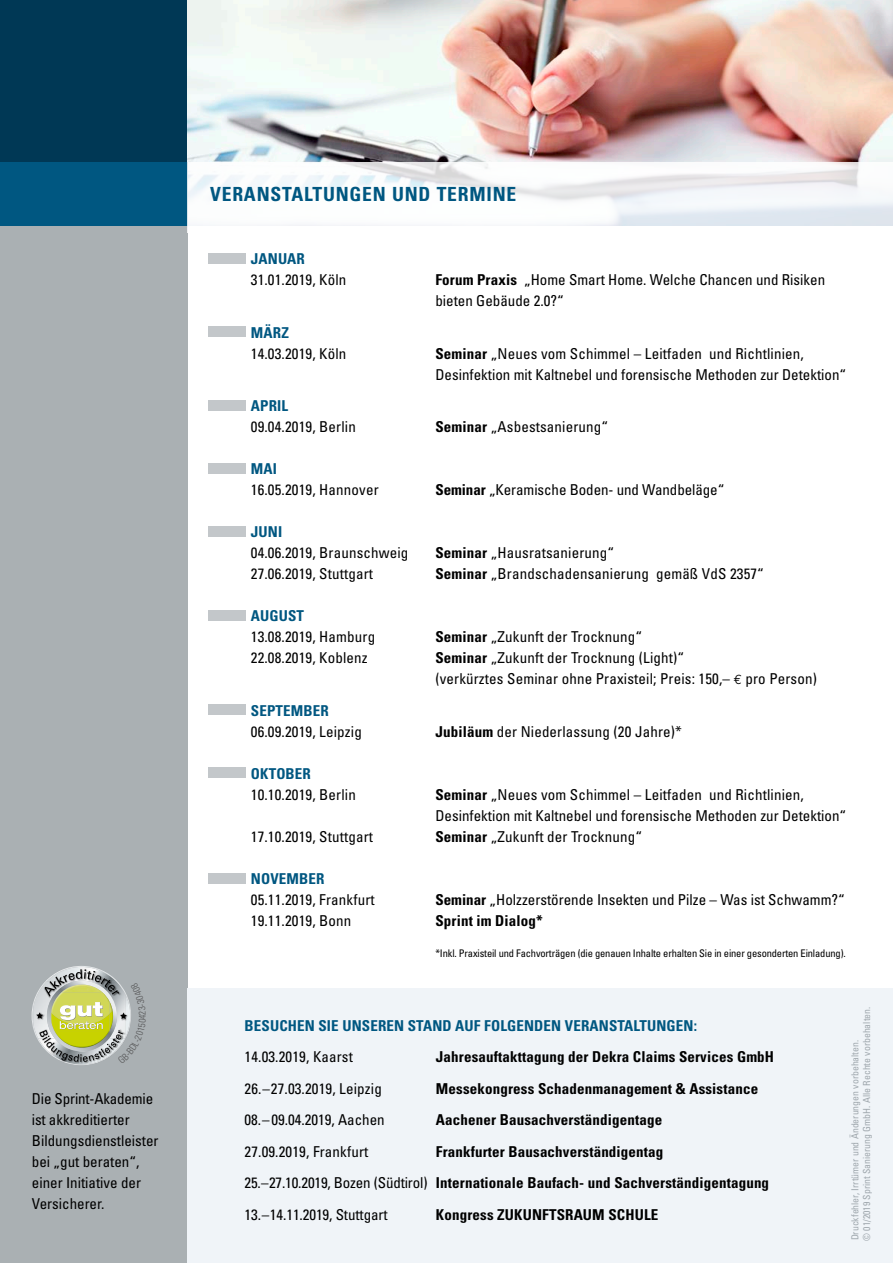
<style>
.page{position:relative;width:893px;height:1263px;background:#fff}
.page>*{position:absolute;margin:0;border:0;box-sizing:border-box;transform-origin:0 0}
.Haeds{font:700 condensed 19.5px "Univers";letter-spacing:.04em;color:#005781}
.t1{font:condensed 15px/21px "Univers";letter-spacing:.01em;color:#000}
.t2{font:700 condensed 15px "Univers";letter-spacing:.01em;color:#000}
.t3{font:700 condensed 15px "Univers";letter-spacing:.01em;color:#005781}
.t4{font:condensed 10.5px "Univers";letter-spacing:-.015em;color:#000}
.t5{font:condensed 9.75px/11.7px "Univers";color:#aab0b3}
.s1{font-weight:700}
.s2{font-family:"Euro Mono";font-stretch:normal;font-size:13.5px}
.s3{font-weight:400}
</style>
<div class="page">
<img style="left:187px;top:0;width:706px;height:162px">
<div style="left:0;top:0;width:187px;height:162px;background:#003855"></div>
<div style="left:0;top:204px;width:187px;height:1059px;background:#aab0b3"></div>
<div style="left:0;top:162px;width:187px;height:63px;background:#005781"></div>
<svg style="left:187px;top:162px;width:706px;height:71px"></svg>
<div style="left:208px;top:253px;width:38px;height:11px;background:#c3c7ca"></div>
<div style="left:208px;top:326px;width:38px;height:11px;background:#c3c7ca"></div>
<div style="left:208px;top:400px;width:38px;height:11px;background:#c3c7ca"></div>
<div style="left:208px;top:463px;width:38px;height:11px;background:#c3c7ca"></div>
<div style="left:208px;top:526px;width:38px;height:11px;background:#c3c7ca"></div>
<div style="left:208px;top:610px;width:38px;height:11px;background:#c3c7ca"></div>
<div style="left:208px;top:704px;width:38px;height:11px;background:#c3c7ca"></div>
<div style="left:208px;top:767px;width:38px;height:11px;background:#c3c7ca"></div>
<div style="left:208px;top:873px;width:38px;height:11px;background:#c3c7ca"></div>
<div style="left:187px;top:988px;width:706px;height:275px;background:#f0f4f8"></div>
<img style="left:32px;top:966px;width:63px;height:65px">
<img style="left:72px;top:1064px;width:18px;height:1px">
<img style="left:44px;top:968px;width:54px;height:1px">
<svg style="left:35px;top:969px;width:96px;height:95px"></svg>
<p class="t1" style="left:32px;top:1088px;width:128px">Die Sprint-Akademie ist akkreditierter<br>Bildungsdienstleister bei „gut beraten“, einer Initiative der<br>Versicherer.</p>
<p class="Haeds" style="left:210px;top:182px;width:307px">VERANSTALTUNGEN UND TERMINE</p>
<p class="t3" style="left:251px;top:249px;width:56px">JANUAR</p>
<p class="t1" style="left:251px;top:269px;width:97px">31.01.2019, Köln</p>
<p class="t1" style="left:435px;top:269px;width:391px"><span class="s1">Forum Praxis</span> „Home Smart Home. Welche Chancen und Risiken bieten Gebäude 2.0?“</p>
<p class="t3" style="left:251px;top:323px;width:39px">MÄRZ</p>
<p class="t1" style="left:251px;top:342px;width:97px">14.03.2019, Köln</p>
<p class="t1" style="left:435px;top:342px;width:370px"><span class="s1">Seminar</span> „Neues vom Schimmel – Leitfaden und Richtlinien,</p>
<p class="t1" style="left:435px;top:363px;width:412px">Desinfektion mit Kaltnebel und forensische Methoden zur Detektion“</p>
<p class="t3" style="left:251px;top:396px;width:39px">APRIL</p>
<p class="t1" style="left:251px;top:416px;width:106px">09.04.2019, Berlin</p>
<p class="t1" style="left:435px;top:416px;width:174px"><span class="s1">Seminar</span> „Asbestsanierung“</p>
<p class="t3" style="left:251px;top:459px;width:28px">MAI</p>
<p class="t1" style="left:251px;top:479px;width:129px">16.05.2019, Hannover</p>
<p class="t1" style="left:435px;top:479px;width:290px"><span class="s1">Seminar</span> „Keramische Boden- und Wandbeläge“</p>
<p class="t3" style="left:251px;top:522px;width:33px">JUNI</p>
<p class="t1" style="left:251px;top:542px;width:159px">04.06.2019, Braunschweig</p>
<p class="t1" style="left:435px;top:542px;width:180px"><span class="s1">Seminar</span> „Hausratsanierung“</p>
<p class="t1" style="left:251px;top:563px;width:124px">27.06.2019, Stuttgart</p>
<p class="t1" style="left:435px;top:563px;width:330px"><span class="s1">Seminar</span> „Brandschadensanierung gemäß VdS 2357“</p>
<p class="t3" style="left:251px;top:606px;width:55px">AUGUST</p>
<p class="t1" style="left:251px;top:626px;width:126px">13.08.2019, Hamburg</p>
<p class="t1" style="left:435px;top:626px;width:208px"><span class="s1">Seminar</span> „Zukunft der Trocknung“</p>
<p class="t1" style="left:251px;top:647px;width:118px">22.08.2019, Koblenz</p>
<p class="t1" style="left:435px;top:647px;width:250px"><span class="s1">Seminar</span> „Zukunft der Trocknung (Light)“</p>
<p class="t1" style="left:435px;top:668px;width:383px">(verkürztes Seminar ohne Praxisteil; Preis: 150,– <span class="s2">E</span> pro Person)</p>
<p class="t3" style="left:251px;top:701px;width:79px">SEPTEMBER</p>
<p class="t1" style="left:251px;top:720px;width:112px">06.09.2019, Leipzig</p>
<p class="t1" style="left:435px;top:720px;width:248px"><span class="s1">Jubiläum</span> der Niederlassung (20 Jahre)*</p>
<p class="t3" style="left:251px;top:764px;width:62px">OKTOBER</p>
<p class="t1" style="left:251px;top:783px;width:106px">10.10.2019, Berlin</p>
<p class="t1" style="left:435px;top:783px;width:370px"><span class="s1">Seminar</span> „Neues vom Schimmel – Leitfaden und Richtlinien,</p>
<p class="t1" style="left:435px;top:804px;width:412px">Desinfektion mit Kaltnebel und forensische Methoden zur Detektion“</p>
<p class="t1" style="left:251px;top:825px;width:124px">17.10.2019, Stuttgart</p>
<p class="t1" style="left:435px;top:825px;width:208px"><span class="s1">Seminar</span> „Zukunft der Trocknung“</p>
<p class="t3" style="left:251px;top:869px;width:75px">NOVEMBER</p>
<p class="t1" style="left:251px;top:888px;width:125px">05.11.2019, Frankfurt</p>
<p class="t1" style="left:435px;top:888px;width:411px"><span class="s1">Seminar</span> „Holzzerstörende Insekten und Pilze – Was ist Schwamm?“</p>
<p class="t1" style="left:251px;top:909px;width:102px">19.11.2019, Bonn</p>
<p class="t2" style="left:435px;top:911px;width:109px">Sprint im Dialog*</p>
<p class="t4" style="left:435px;top:947px;width:412px">*Inkl. Praxisteil und Fachvorträgen (die genauen Inhalte erhalten Sie in einer gesonderten Einladung).</p>
<p class="t3" style="left:245px;top:1016px;width:454px">BESUCHEN SIE UNSEREN STAND AUF FOLGENDEN VERANSTALTUNGEN:</p>
<p class="t1" style="left:245px;top:1046px;width:110px">14.03.2019, Kaarst</p>
<p class="t2" style="left:436px;top:1047px;width:340px">Jahresauftakttagung der Dekra Claims Services GmbH</p>
<p class="t1" style="left:245px;top:1077px;width:139px">26.–27.03.2019, Leipzig</p>
<p class="t2" style="left:436px;top:1079px;width:324px">Messekongress Schadenmanagement &amp; Assistance</p>
<p class="t1" style="left:245px;top:1109px;width:142px">08.– 09.04.2019, Aachen</p>
<p class="t2" style="left:436px;top:1110px;width:228px">Aachener Bausachverständigentage</p>
<p class="t1" style="left:245px;top:1140px;width:125px">27.09.2019, Frankfurt</p>
<p class="t2" style="left:436px;top:1142px;width:229px">Frankfurter Bausachverständigentag</p>
<p class="t2" style="left:245px;top:1173px;width:526px"><span class="s3">25.–27.10.2019, Bozen (Südtirol)</span> Internationale Baufach- und Sachverständigentagung</p>
<p class="t1" style="left:245px;top:1203px;width:145px">13.–14.11.2019, Stuttgart</p>
<p class="t2" style="left:436px;top:1205px;width:224px">Kongress ZUKUNFTSRAUM SCHULE</p>
<p class="t5" style="left:849px;top:1241px;width:236px;rotate:-90deg">Druckfehler, Irrtümer und Änderungen vorbehalten.<br>© 01/2019 Sprint Sanierung GmbH. Alle Rechte vorbehalten.</p>
</div>
